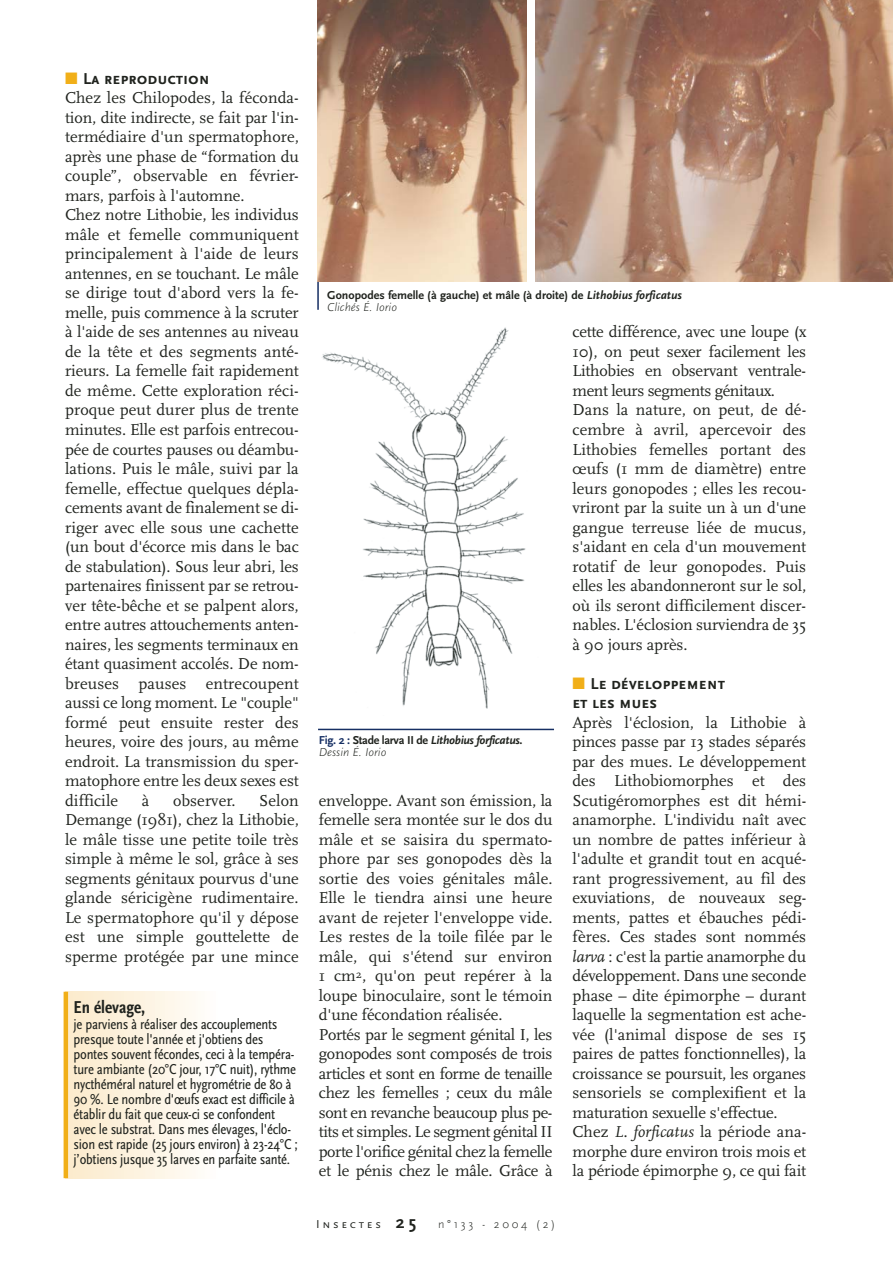
<style>
.page{position:relative;width:893px;height:1263px;background:#fff}
.page>*{position:absolute;margin:0;border:0;box-sizing:border-box;transform-origin:0 0}
.t1{font:700 condensed 18px "Scala Sans";color:#20231e}
.t2{font:16.5px/19.5px "Scala";letter-spacing:-.005em;color:#20231e}
.t3{font:15px/15px "Scala Sans Regular Con";letter-spacing:-.015em;color:#20231e}
.t4{font:700 12px/12px "Scala Sans";color:#20231e}
.t5{font:italic 700 12px/12px "Scala Sans";letter-spacing:-.025em;color:#20231e}
.t6{font:300 12px "Scala Sans";letter-spacing:.22em;color:#20231e}
.s1{color:#f1af18}
.s2{font-family:"Scala Sans Caps";font-weight:700}
.s3{font-style:italic}
.s4{font-weight:300;font-style:italic}
.s5{font-style:normal;color:#162f63}
.s6{font-style:normal}
.s7{font-weight:300}
.s8{font-family:"Scala Sans Caps";font-weight:400}
.s9{font-weight:700;font-size:18px}
</style>
<div class="page">
<hr style="left:317px;top:262px;width:2px;height:48px;background:#162f63">
<img style="left:317px;top:0;width:210px;height:281px">
<img style="left:536px;top:0;width:357px;height:281px">
<div style="left:66px;top:992px;width:152px;height:186px;background:linear-gradient(to right,#fbeac9,#fffdfb)"></div>
<hr style="left:64px;top:992px;width:4px;height:186px;background:#f1af18">
<img style="left:322px;top:327px;width:204px;height:382px">
<hr style="left:318px;top:729px;width:236px;height:1px;background:#162f63">
<p class="t2" style="left:65px;top:70px;width:235px"><span class="s1">■</span> <span class="s2">La reproduction<br></span>Chez les Chilopodes, la féconda&shy;tion, dite indirecte, se fait par l'in&shy;termédiaire d'un spermatophore, après une phase de “formation du couple”, observable en février&shy;mars, parfois à l'automne.<br>Chez notre Lithobie, les individus mâle et femelle communiquent principalement à l'aide de leurs antennes, en se touchant. Le mâle se dirige tout d'abord vers la fe&shy;melle, puis commence à la scruter à l'aide de ses antennes au niveau de la tête et des segments anté&shy;rieurs. La femelle fait rapidement de même. Cette exploration réci&shy;proque peut durer plus de trente minutes. Elle est parfois entrecou&shy;pée de courtes pauses ou déambu&shy;lations. Puis le mâle, suivi par la femelle, effectue quelques dépla&shy;cements avant de finalement se di&shy;riger avec elle sous une cachette (un bout d'écorce mis dans le bac de stabulation). Sous leur abri, les partenaires finissent par se retrou&shy;ver tête-bêche et se palpent alors, entre autres attouchements anten&shy;naires, les segments terminaux en étant quasiment accolés. De nom&shy;breuses pauses entrecoupent aussi ce long moment. Le "couple" formé peut ensuite rester des heures, voire des jours, au même endroit. La transmission du sper&shy;matophore entre les deux sexes est difficile</p>
<p class="t4" style="left:327px;top:290px;width:356px">Gonopodes femelle (à gauche) et mâle (à droite) de <span class="s3">Lithobius forficatus<br></span><span class="s4">Clichés É. Iorio</span></p>
<p class="t2" style="left:572px;top:324px;width:235px">cette différence, avec une loupe (x<br>10), on peut sexer facilement les<br>Lithobies en observant ventrale&shy;ment leurs segments génitaux.<br>Dans la nature, on peut, de dé&shy;cembre à avril, apercevoir des<br>Lithobies femelles portant des œufs (1 mm de diamètre) entre leurs gonopodes ; elles les recou&shy;vriront par la suite un à un d'une gangue terreuse liée de mucus, s'aidant en cela d'un mouvement rotatif de leur gonopodes. Puis elles les abandonneront sur le sol, où ils seront difficilement discer&shy;nables. L'éclosion surviendra de 35 à 90 jours après.</p>
<p class="t2" style="left:572px;top:675px;width:235px"><span class="s1">■</span> <span class="s2">Le développement<br>et les mues<br></span>Après l'éclosion, la Lithobie à pinces passe par 13 stades séparés par des mues. Le développement des Lithobiomorphes et des<br>Scutigéromorphes est dit hémi&shy;anamorphe. L'individu naît avec un nombre de pattes inférieur à l'adulte et grandit tout en acqué&shy;rant progressivement, au fil des exuviations, de nouveaux seg&shy;ments, pattes et ébauches pédi&shy;fères. Ces stades sont nommés <span class="s3">larva</span> : c'est la partie anamorphe du développement. Dans une seconde phase – dite épimorphe – durant laquelle la segmentation est ache&shy;vée (l'animal dispose de ses 15 paires de pattes fonctionnelles), la croissance se poursuit, les organes sensoriels se complexifient et la maturation sexuelle s'effectue.<br>Chez <span class="s3">L. forficatus</span> la période ana&shy;morphe dure environ trois mois et la période épimorphe 9, ce qui fait</p>
<p class="t5" style="left:319px;top:735px;width:205px"><span class="s5">Fig. 2 :</span> <span class="s6">Stade larva II de</span> Lithobius forficatus<span class="s6">.<br></span><span class="s7">Dessin É. Iorio</span></p>
<p class="t2" style="left:65px;top:792px;width:235px;text-align:justify;text-indent:194px">Selon Demange (1981), chez la Lithobie, le mâle tisse une petite toile très simple à même le sol, grâce à ses segments génitaux pourvus d'une glande séricigène rudimentaire.<br>Le spermatophore qu'il y dépose est une simple gouttelette de sperme protégée par une mince</p>
<p class="t2" style="left:319px;top:792px;width:235px">enveloppe. Avant son émission, la femelle sera montée sur le dos du mâle et se saisira du spermato&shy;phore par ses gonopodes dès la sortie des voies génitales mâle.<br>Elle le tiendra ainsi une heure avant de rejeter l'enveloppe vide.<br>Les restes de la toile filée par le mâle, qui s'étend sur environ<br>1 cm<sup>2</sup>, qu'on peut repérer à la loupe binoculaire, sont le témoin d'une fécondation réalisée.<br>Portés par le segment génital I, les gonopodes sont composés de trois articles et sont en forme de tenaille chez les femelles ; ceux du mâle sont en revanche beaucoup plus pe&shy;tits et simples. Le segment génital II porte l'orifice génital chez la femelle et le pénis chez le mâle. Grâce à</p>
<p class="t2" style="left:142px;top:792px;width:9px">à</p>
<p class="t2" style="left:173px;top:792px;width:64px">observer.</p>
<p class="t1" style="left:74px;top:1000px;width:73px">En élevage,</p>
<p class="t3" style="left:74px;top:1018px;width:226px">je parviens à réaliser des accouplements presque toute l'année et j'obtiens des pontes souvent fécondes, ceci à la tempéra&shy;ture ambiante (20°C jour, 17°C nuit), rythme nycthéméral naturel et hygrométrie de 80 à 90 %. Le nombre d'œufs exact est difficile à établir du fait que ceux-ci se confondent avec le substrat. Dans mes élevages, l'éclo&shy;sion est rapide (25 jours environ) à 23-24°C ; j’obtiens jusque 35 larves en parfaite santé.</p>
<p class="t6" style="left:316px;top:1219px;width:241px"><span class="s8">Insectes</span> <span class="s9">25</span> n°133 - 2004 (2)</p>
</div>
